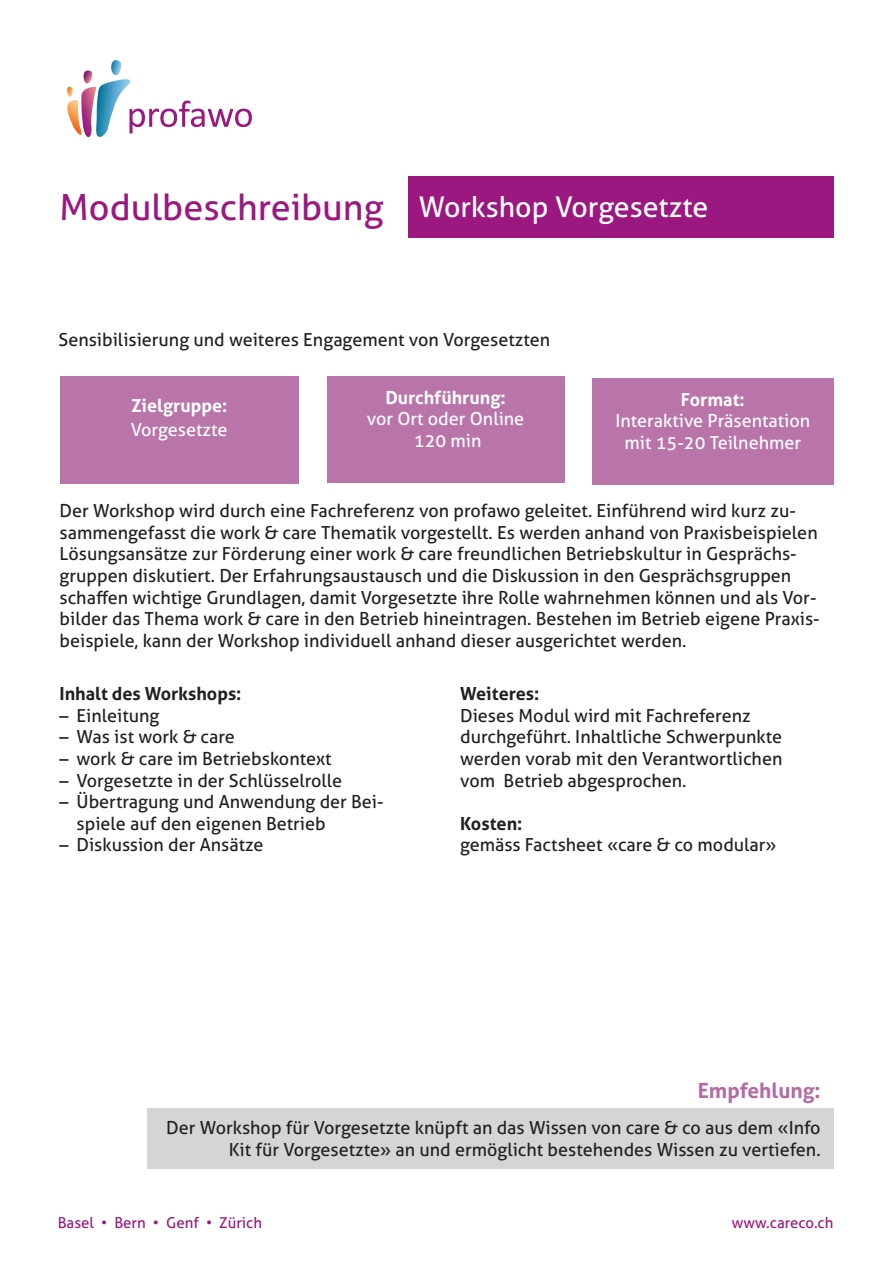
<style>
.page{position:relative;width:893px;height:1263px;background:#fff}
.page>*{position:absolute;margin:0;border:0;box-sizing:border-box;transform-origin:0 0}
.Absatzformat_1{font:36px "Aller";color:#9b1880}
.Schrift_Boxen{font:28.5px "Aller";color:#fff}
.t1{font:700 21px "Aller";color:#b46aa3}
.t2{font:18px/21.6px "Aller";color:#231f20}
.t3{font:18px/21.6px "Aller";color:#fff;text-align:center}
.t4{font:700 18px "Aller";color:#231f20}
.t5{font:700 18px "Aller";color:#fff}
.t6{font:15px "Aller";color:#9b1880}
</style>
<div class="page">
<svg style="left:131px;top:101px;width:121px;height:33px"></svg>
<img style="left:111px;top:60px;width:11px;height:15px">
<img style="left:96px;top:79px;width:35px;height:58px">
<svg style="left:83px;top:71px;width:10px;height:12px"></svg>
<img style="left:81px;top:87px;width:15px;height:50px">
<svg style="left:67px;top:87px;width:6px;height:10px"></svg>
<img style="left:67px;top:100px;width:15px;height:35px">
<div style="left:408px;top:176px;width:425px;height:61px;background:#9b1880"></div>
<div style="left:147px;top:1108px;width:686px;height:61px;background:#d4d5d7"></div>
<div style="left:327px;top:376px;width:237px;height:107px;background:#b975aa"></div>
<div style="left:60px;top:377px;width:238px;height:107px;background:#b975aa"></div>
<div style="left:592px;top:378px;width:241px;height:107px;background:#b975aa"></div>
<p class="Absatzformat_1" style="left:60px;top:185px;width:326px">Modulbeschreibung</p>
<p class="Schrift_Boxen" style="left:419px;top:190px;width:291px">Workshop Vorgesetzte</p>
<p class="t2" style="left:59px;top:329px;width:493px">Sensibilisierung und weiteres Engagement von Vorgesetzten</p>
<p class="t5" style="left:131px;top:395px;width:98px">Zielgruppe:</p>
<p class="t3" style="left:131px;top:419px;width:98px">Vorgesetzte</p>
<p class="t5" style="left:385px;top:386px;width:122px">Durchführung:</p>
<p class="t3" style="left:367px;top:408px;width:159px">vor Ort oder Online<br>120 min</p>
<p class="t5" style="left:681px;top:388px;width:65px">Format:</p>
<p class="t3" style="left:615px;top:410px;width:196px">Interaktive Präsentation</p>
<p class="t3" style="left:624px;top:432px;width:178px">mit 15-20 Teilnehmer</p>
<p class="t2" style="left:60px;top:500px;width:762px">Der Workshop wird durch eine Fachreferenz von profawo geleitet. Einführend wird kurz zu&shy;sammengefasst die work &amp; care Thematik vorgestellt. Es werden anhand von Praxisbeispielen Lösungsansätze zur Förderung einer work &amp; care freundlichen Betriebskultur in Gesprächs&shy;gruppen diskutiert. Der Erfahrungsaustausch und die Diskussion in den Gesprächsgruppen schaffen wichtige Grundlagen, damit Vorgesetzte ihre Rolle wahrnehmen können und als Vor&shy;bilder das Thema work &amp; care in den Betrieb hineintragen. Bestehen im Betrieb eigene Praxis&shy;beispiele, kann der Workshop individuell anhand dieser ausgerichtet werden.</p>
<p class="t4" style="left:60px;top:683px;width:183px">Inhalt des Workshops:</p>
<p class="t2" style="left:60px;top:704px;width:101px">– Einleitung</p>
<p class="t2" style="left:60px;top:726px;width:177px">– Was ist work &amp; care</p>
<p class="t2" style="left:60px;top:748px;width:274px">– work &amp; care im Betriebskontext</p>
<p class="t2" style="left:60px;top:769px;width:284px">– Vorgesetzte in der Schlüsselrolle</p>
<p class="t2" style="left:77px;top:791px;width:309px;text-indent:-17px">– Übertragung und Anwendung der Bei&shy;spiele auf den eigenen Betrieb</p>
<p class="t2" style="left:60px;top:834px;width:205px">– Diskussion der Ansätze</p>
<p class="t4" style="left:460px;top:683px;width:81px">Weiteres:</p>
<p class="t2" style="left:460px;top:704px;width:324px">Dieses Modul wird mit Fachreferenz durchgeführt. Inhaltliche Schwerpunkte werden vorab mit den Verantwortlichen vom Betrieb abgesprochen.</p>
<p class="t4" style="left:460px;top:812px;width:64px">Kosten:</p>
<p class="t2" style="left:460px;top:834px;width:318px">gemäss Factsheet «care &amp; co modular»</p>
<p class="t1" style="left:698px;top:1078px;width:124px">Empfehlung:</p>
<p class="t2" style="left:166px;top:1117px;width:656px;text-align:right">Der Workshop für Vorgesetzte knüpft an das Wissen von care &amp; co aus dem «Info<br>Kit für Vorgesetzte» an und ermöglicht bestehendes Wissen zu vertiefen.</p>
<p class="t6" style="left:58px;top:1214px;width:206px">Basel • Bern • Genf • Zürich</p>
<p class="t6" style="left:732px;top:1214px;width:103px">www.careco.ch</p>
</div>
